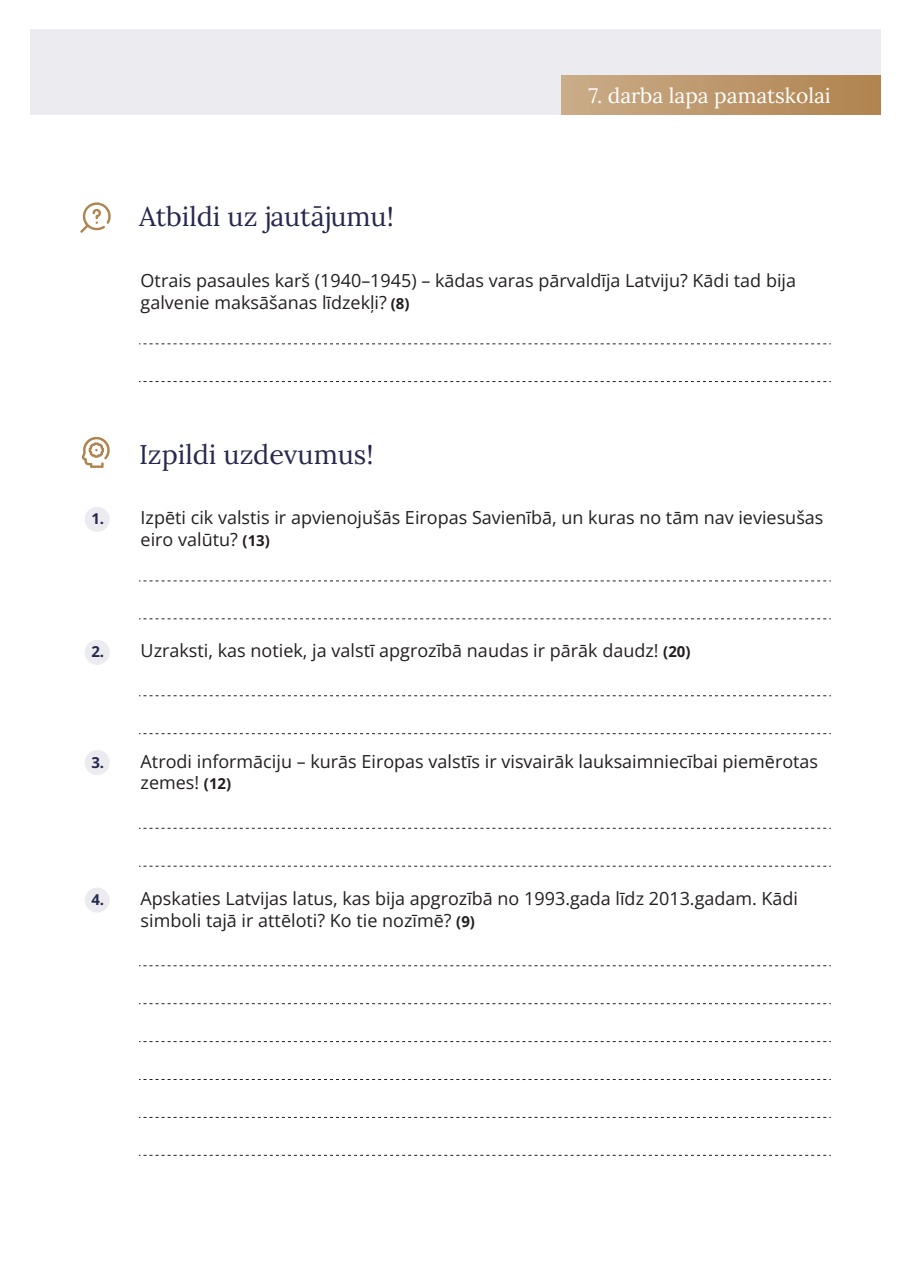
<style>
.page{position:relative;width:910px;height:1280px;background:#fff}
.page>*{position:absolute;margin:0;border:0;box-sizing:border-box;transform-origin:0 0}
.t1{font:27px "Lora";color:#27284e}
.t2{font:21px "Lora";color:#fff}
.t3{font:18px/21.6px "Open Sans";color:#231f20}
.s1{font-weight:700;font-size:15px}
.s2{font-weight:700;font-size:15px;color:#27284e}
</style>
<div class="page">
<div style="left:30px;top:30px;width:850px;height:85px;background:#ecebef"></div>
<div style="left:562px;top:76px;width:318px;height:39px;background:linear-gradient(to right,#caac89,#b0834e)"></div>
<div style="left:85px;top:507px;width:25px;height:25px;background:#ecebef;border-radius:50%"></div>
<div style="left:85px;top:888px;width:25px;height:25px;background:#ecebef;border-radius:50%"></div>
<div style="left:85px;top:750px;width:25px;height:25px;background:#ecebef;border-radius:50%"></div>
<div style="left:85px;top:640px;width:25px;height:25px;background:#ecebef;border-radius:50%"></div>
<svg style="left:139px;top:343px;width:692px;height:1px"></svg>
<svg style="left:139px;top:381px;width:692px;height:1px"></svg>
<svg style="left:139px;top:580px;width:692px;height:1px"></svg>
<svg style="left:139px;top:618px;width:692px;height:1px"></svg>
<svg style="left:139px;top:695px;width:692px;height:1px"></svg>
<svg style="left:139px;top:733px;width:692px;height:1px"></svg>
<svg style="left:139px;top:828px;width:692px;height:1px"></svg>
<svg style="left:139px;top:866px;width:692px;height:1px"></svg>
<svg style="left:139px;top:965px;width:692px;height:1px"></svg>
<svg style="left:139px;top:1003px;width:692px;height:1px"></svg>
<svg style="left:139px;top:1041px;width:692px;height:1px"></svg>
<svg style="left:139px;top:1079px;width:692px;height:1px"></svg>
<svg style="left:139px;top:1117px;width:692px;height:1px"></svg>
<svg style="left:139px;top:1155px;width:692px;height:1px"></svg>
<svg style="left:82px;top:436px;width:28px;height:32px"></svg>
<svg style="left:80px;top:202px;width:31px;height:31px"></svg>
<p class="t2" style="left:588px;top:80px;width:244px">7. darba lapa pamatskolai</p>
<h1 class="t1" style="left:139px;top:196px;width:256px">Atbildi uz jautājumu!</h1>
<p class="t3" style="left:141px;top:269px;width:657px">Otrais pasaules karš (1940–1945) – kādas varas pārvaldīja Latviju? Kādi tad bija galvenie maksāšanas līdzekļi? <span class="s1">(8)</span></p>
<h1 class="t1" style="left:139px;top:433px;width:236px">Izpildi uzdevumus!</h1>
<p class="t3" style="left:141px;top:506px;width:684px;text-indent:-49px"><span class="s2">1.</span> Izpēti cik valstis ir apvienojušās Eiropas Savienībā, un kuras no tām nav ieviesušas eiro valūtu? <span class="s1">(13)</span></p>
<p class="t3" style="left:91px;top:639px;width:601px"><span class="s2">2.</span> Uzraksti, kas notiek, ja valstī apgrozībā naudas ir pārāk daudz! <span class="s1">(20)</span></p>
<p class="t3" style="left:141px;top:750px;width:679px;text-indent:-49px"><span class="s2">3.</span> Atrodi informāciju – kurās Eiropas valstīs ir visvairāk lauksaimniecībai piemērotas zemes! <span class="s1">(12)</span></p>
<p class="t3" style="left:141px;top:887px;width:659px;text-indent:-49px"><span class="s2">4.</span> Apskaties Latvijas latus, kas bija apgrozībā no 1993.gada līdz 2013.gadam. Kādi simboli tajā ir attēloti? Ko tie nozīmē? <span class="s1">(9)</span></p>
</div>
